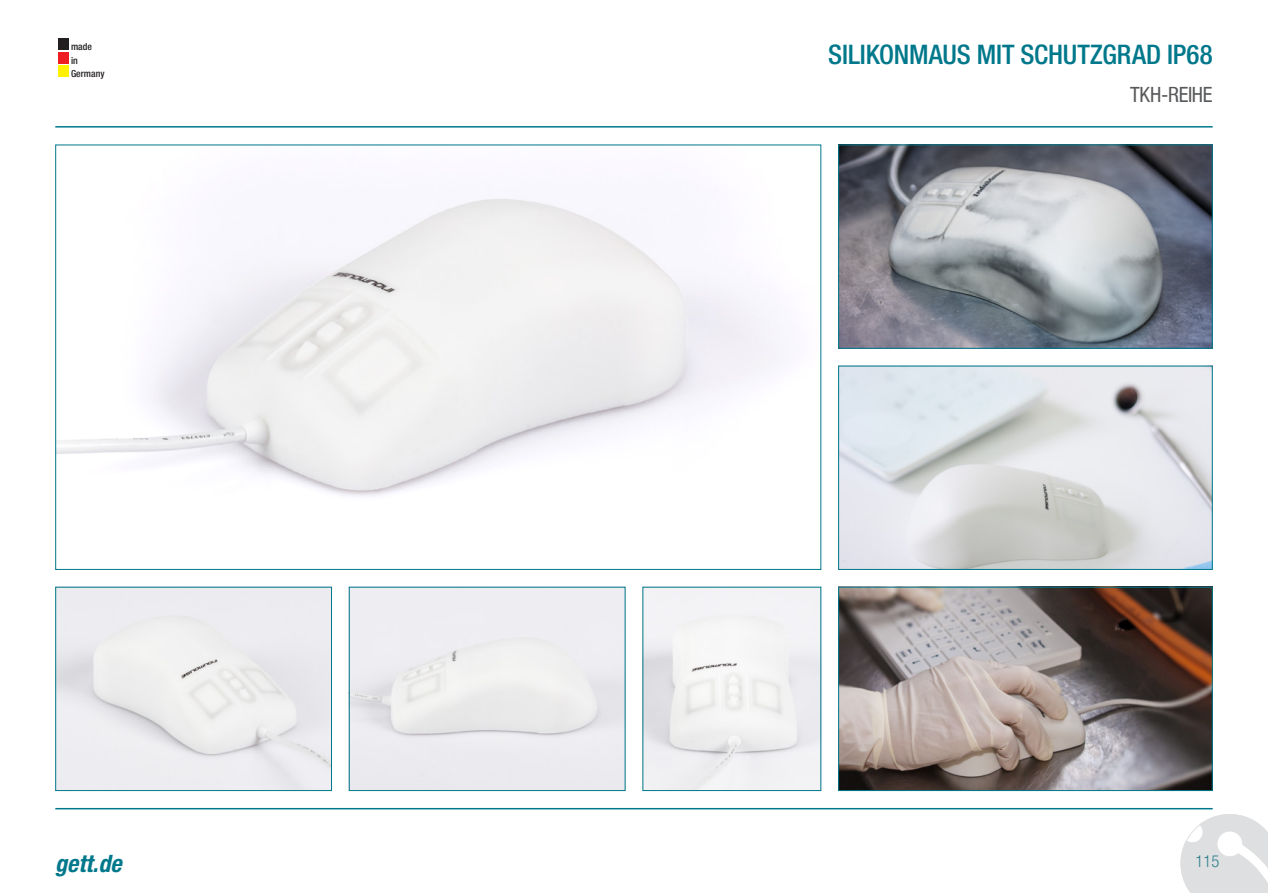
<style>
.page{position:relative;width:1268px;height:893px;background:#fff}
.page>*{position:absolute;margin:0;border:0;box-sizing:border-box;transform-origin:0 0}
.t1{font:500 condensed 27px "Helvetica Neue LT Com";letter-spacing:-.005em;color:#00788b}
.t2{font:italic 700 condensed 24px "Helvetica Neue LT Pro";color:#00788b}
.t3{font:condensed 21px "Helvetica Neue LT Com";letter-spacing:-.015em;color:#57585a}
.t4{font:300 condensed 16.5px "Helvetica Neue LT Com";color:#00788b}
.t5{font:500 condensed 9.75px/13.6px "Helvetica Neue LT Com";color:#231f20}
</style>
<div class="page">
<hr style="left:55px;top:126px;width:1157px;height:2px;background:#00788b">
<hr style="left:55px;top:808px;width:1157px;height:1px;background:#00788b">
<svg style="left:1180px;top:814px;width:87px;height:79px"></svg>
<img style="left:57px;top:198px;width:723px;height:298px">
<div style="left:349px;top:587px;width:276px;height:204px;border:1px solid #00788b"></div>
<img style="left:644px;top:589px;width:175px;height:200px">
<img style="left:57px;top:589px;width:273px;height:200px">
<div style="left:55px;top:587px;width:277px;height:204px;border:1px solid #00788b"></div>
<img style="left:840px;top:589px;width:370px;height:200px">
<div style="left:838px;top:587px;width:374px;height:204px;border:1px solid #00788b"></div>
<img style="left:840px;top:147px;width:370px;height:200px">
<div style="left:838px;top:145px;width:374px;height:204px;border:1px solid #00788b"></div>
<img style="left:840px;top:368px;width:370px;height:200px">
<div style="left:838px;top:366px;width:374px;height:204px;border:1px solid #00788b"></div>
<div style="left:58px;top:38px;width:10px;height:12px;background:#231f20"></div>
<div style="left:58px;top:52px;width:10px;height:12px;background:#ee1d23"></div>
<div style="left:58px;top:65px;width:10px;height:12px;background:#fff101"></div>
<p class="t5" style="left:71px;top:40px;width:35px">made<br>in<br>Germany</p>
<p class="t1" style="left:828px;top:38px;width:386px">SILIKONMAUS MIT SCHUTZGRAD IP68</p>
<p class="t3" style="left:1129px;top:82px;width:84px">TKH-REIHE</p>
<p class="t2" style="left:55px;top:849px;width:68px">gett.de</p>
<p class="t4" style="left:1195px;top:851px;width:25px">115</p>
</div>
